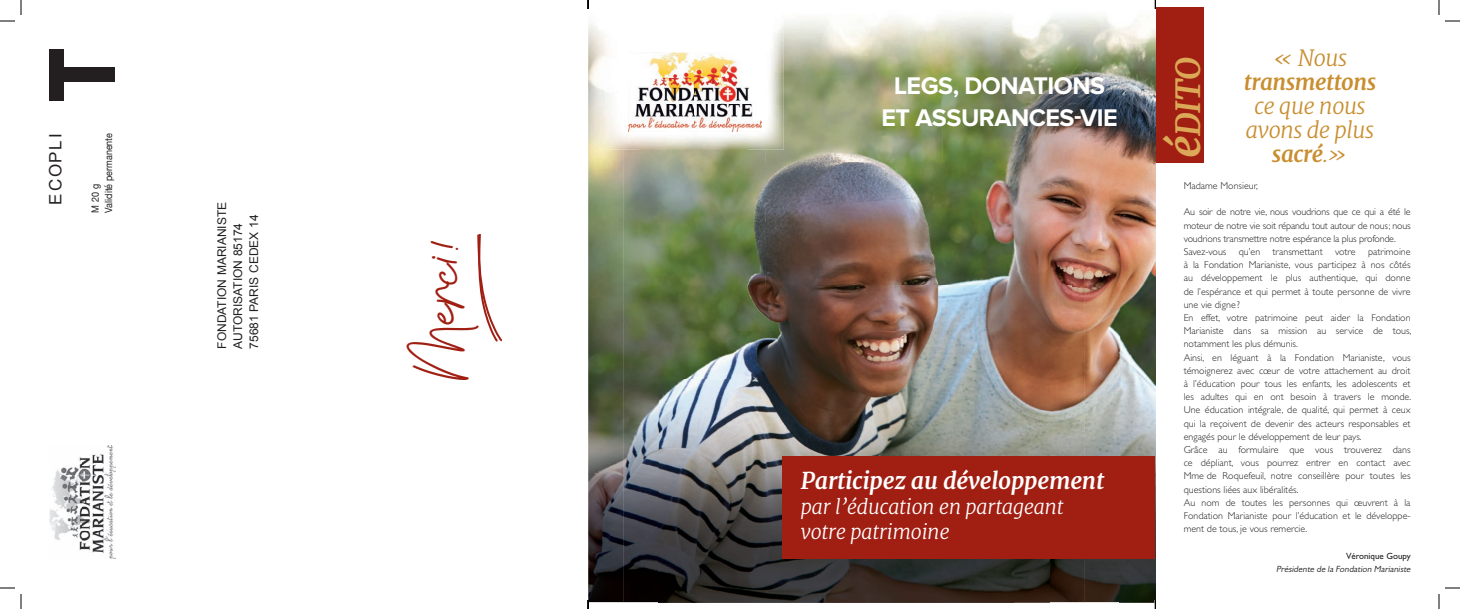
<style>
.page{position:relative;width:1460px;height:609px;background:#fff}
.page>*{position:absolute;margin:0;border:0;box-sizing:border-box;transform-origin:0 0}
.t1{font:34.6px "Reilly Beck";color:#a01e12}
.t2{font:italic 700 33px "Merriweather";color:#dba857}
.t3{font:700 25px/32px "Proxima Nova";letter-spacing:-.02em;color:#fff;text-align:center}
.t4{font:italic 700 23px "Merriweather";letter-spacing:-.01em;color:#fff}
.t5{font:italic 300 22.2px/23.9px "Merriweather";letter-spacing:-.02em;color:#c98e2f;text-align:center}
.t6{font:italic 700 22.2px "Merriweather";letter-spacing:-.02em;color:#c98e2f}
.t7{font:italic 300 20px/25px "Merriweather";letter-spacing:-.01em;color:#fff}
.t8{font:17px "Arial";letter-spacing:.1em;color:#231f20}
.t9{font:12px/16px "Arial";color:#231f20}
.t10{font:300 10px/13.2px "Gill Sans";color:#231f20}
.t11{font:10px/13.4px "Helvetica Neue";color:#231f20;scale:.9 1}
.t12{font:italic 9px "Gill Sans";color:#231f20}
.t13{font:9px "Gill Sans";color:#231f20}
.s1{font-size:44px}
.s2{font-weight:700}
</style>
<div class="page">
<div style="left:1155px;top:7px;width:48px;height:156px;background:#a01e12"></div>
<img style="left:588px;top:22px;width:35px;height:580px">
<img style="left:765px;top:17px;width:177px;height:145px">
<img style="left:942px;top:16px;width:177px;height:166px">
<img style="left:1119px;top:19px;width:36px;height:583px">
<img style="left:623px;top:149px;width:142px;height:138px">
<img style="left:765px;top:210px;width:319px;height:77px">
<img style="left:1084px;top:182px;width:36px;height:420px">
<img style="left:623px;top:287px;width:35px;height:315px">
<img style="left:1049px;top:287px;width:35px;height:315px">
<img style="left:658px;top:331px;width:391px;height:271px">
<img style="left:1155px;top:7px;width:1px;height:156px">
<img style="left:626px;top:162px;width:486px;height:48px">
<img style="left:625px;top:222px;width:465px;height:48px">
<img style="left:625px;top:286px;width:446px;height:45px">
<img style="left:625px;top:346px;width:125px;height:32px">
<img style="left:604px;top:17px;width:179px;height:61px">
<img style="left:604px;top:78px;width:36px;height:71px">
<img style="left:748px;top:78px;width:35px;height:71px">
<img style="left:628px;top:52px;width:134px;height:79px">
<div style="left:782px;top:457px;width:373px;height:102px;background:#a01e12"></div>
<div style="left:49px;top:49px;width:15px;height:51px;background:#231f20"></div>
<div style="left:63px;top:67px;width:52px;height:15px;background:#231f20"></div>
<img style="left:49px;top:446px;width:67px;height:113px">
<svg style="left:477px;top:234px;width:25px;height:108px"></svg>
<svg style="left:0;top:0;width:22px;height:22px"></svg>
<svg style="left:0;top:587px;width:22px;height:22px"></svg>
<svg style="left:1438px;top:0;width:21px;height:22px"></svg>
<svg style="left:1438px;top:587px;width:21px;height:22px"></svg>
<svg style="left:587px;top:0;width:2px;height:9px"></svg>
<svg style="left:587px;top:600px;width:2px;height:9px"></svg>
<svg style="left:1154px;top:0;width:2px;height:9px"></svg>
<svg style="left:1154px;top:600px;width:2px;height:9px"></svg>
<h3 class="t8" style="left:44px;top:204px;width:72px;rotate:-90deg">ECOPLI</h3>
<p class="t11" style="left:89px;top:213px;width:90px;rotate:-90deg">M 20 g<br>Validité permanente</p>
<p class="t9" style="left:214px;top:349px;width:148px;rotate:-90deg">FONDATION MARIANISTE<br>AUTORISATION 85174<br>75681 PARIS CEDEX 14</p>
<h1 class="t1" style="left:423px;top:382px;width:144px;rotate:-90deg">Merci !</h1>
<h3 class="t3" style="left:881px;top:71px;width:238px">LEGS, DONATIONS<br>ET ASSURANCES-VIE</h3>
<h3 class="t4" style="left:800px;top:466px;width:305px">Participez au développement</h3>
<h3 class="t7" style="left:800px;top:494px;width:264px">par l’éducation en partageant votre patrimoine</h3>
<h2 class="t2" style="left:1167px;top:158px;width:103px;rotate:-90deg"><span class="s1">é</span>DITO</h2>
<h3 class="t5" style="left:1272px;top:46px;width:76px">« Nous</h3>
<h3 class="t6" style="left:1243px;top:68px;width:134px">transmettons</h3>
<h3 class="t5" style="left:1245px;top:94px;width:130px">ce que nous avons de plus <span class="s2">sacré</span>.»</h3>
<p class="t10" style="left:1183px;top:179px;width:76px">Madame Monsieur,</p>
<p class="t10" style="left:1183px;top:205px;width:229px">Au soir de notre vie, nous voudrions que ce qui a été le moteur de notre vie soit répandu tout autour de nous ; nous voudrions transmettre notre espérance la plus profonde.<br>Savez-vous qu’en transmettant votre patrimoine à la Fondation Marianiste, vous participez à nos côtés au développement le plus authentique, qui donne de l’espérance et qui permet à toute personne de vivre une vie digne ?<br>En effet, votre patrimoine peut aider la Fondation Marianiste dans sa mission au service de tous, notamment les plus démunis.<br>Ainsi, en léguant à la Fondation Marianiste, vous témoignerez avec cœur de votre attachement au droit à l’éducation pour tous les enfants, les adolescents et les adultes qui en ont besoin à travers le monde.<br>Une éducation intégrale, de qualité, qui permet à ceux qui la reçoivent de devenir des acteurs responsables et engagés pour le développement de leur pays.<br>Grâce au formulaire que vous trouverez dans ce dépliant, vous pourrez entrer en contact avec Mme de Roquefeuil, notre conseillère pour toutes les questions liées aux libéralités.<br>Au nom de toutes les personnes qui œuvrent à la Fondation Marianiste pour l’éducation et le développe&shy;ment de tous, je vous remercie.</p>
<p class="t13" style="left:1345px;top:550px;width:66px">Véronique Goupy</p>
<p class="t12" style="left:1276px;top:564px;width:138px">Présidente de la Fondation Marianiste</p>
</div>
